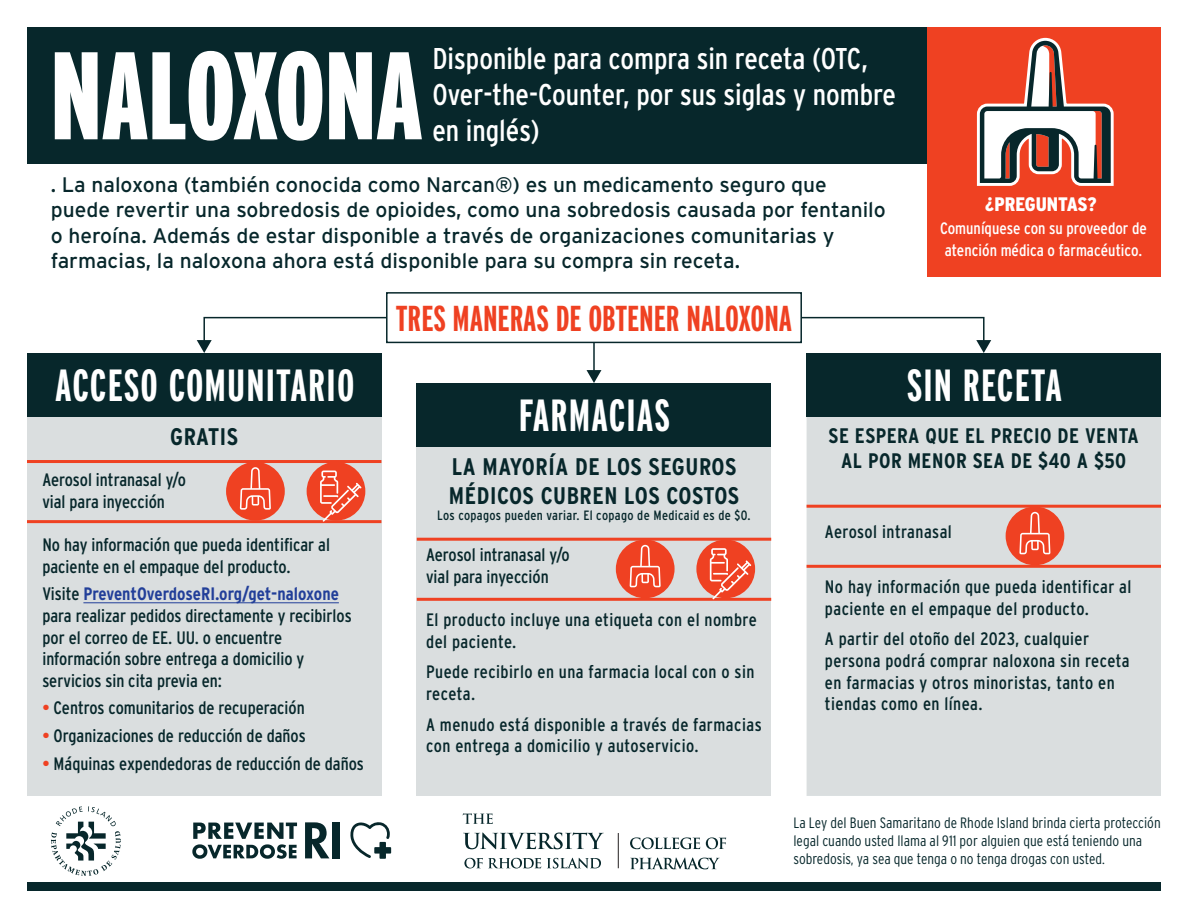
<style>
.page{position:relative;width:1188px;height:918px;background:#fff}
.page>*{position:absolute;margin:0;border:0;box-sizing:border-box;transform-origin:0 0}
.t1{font:900 124.35px "Interstate Compressed";color:#fff}
.t2{font:700 45px "Interstate Compressed";letter-spacing:.025em;color:#fff}
.t3{font:700 36px "Interstate Compressed";color:#ef4122}
.t4{font:30px/36px "Interstate Condensed";color:#fff}
.t5{font:700 24px/28.8px "Interstate Condensed";letter-spacing:.025em;color:#07272b}
.t6{font:21px/25.2px "Interstate";color:#07272b}
.t7{font:700 21px/25.2px "Interstate Condensed";letter-spacing:.025em;color:#07272b;text-align:center}
.t8{font:900 19.5px "Interstate Condensed";color:#fff}
.t9{font:18px/21.6px "Interstate Condensed";color:#07272b}
.t10{font:18px/21.6px "Interstate Condensed";letter-spacing:.025em;color:#07272b}
.t11{font:16.5px/22.5px "Interstate Condensed";color:#fff}
.t12{font:300 15px/18px "Interstate Condensed";color:#07272b}
.t13{font:13.5px "Interstate Condensed";letter-spacing:.025em;color:#07272b}
.s1{font-weight:700;color:#223f99}
.s2{color:#ef4122}
</style>
<div class="page">
<div style="left:27px;top:27px;width:1134px;height:137px;background:#07272b"></div>
<div style="left:927px;top:27px;width:234px;height:250px;background:#ef4122"></div>
<div style="left:27px;top:883px;width:1134px;height:8px;background:#07272b"></div>
<svg style="left:976px;top:37px;width:138px;height:149px"></svg>
<div style="left:27px;top:353px;width:354px;height:63px;background:#07272b"></div>
<div style="left:27px;top:416px;width:354px;height:380px;background:#dadedf"></div>
<div style="left:417px;top:446px;width:354px;height:350px;background:#dadedf"></div>
<div style="left:807px;top:416px;width:354px;height:380px;background:#dadedf"></div>
<div style="left:417px;top:383px;width:354px;height:63px;background:#07272b"></div>
<div style="left:807px;top:353px;width:354px;height:63px;background:#07272b"></div>
<hr style="left:83px;top:603px;width:256px;height:1px;background:#223f99">
<hr style="left:27px;top:460px;width:354px;height:3px;background:#ef4122">
<hr style="left:27px;top:520px;width:354px;height:3px;background:#ef4122">
<div style="left:226px;top:462px;width:59px;height:59px;background:#ef4122;border-radius:50%"></div>
<svg style="left:240px;top:467px;width:31px;height:43px"></svg>
<div style="left:307px;top:462px;width:58px;height:59px;background:#ef4122;border-radius:50%"></div>
<svg style="left:320px;top:471px;width:42px;height:51px"></svg>
<hr style="left:417px;top:538px;width:354px;height:3px;background:#ef4122">
<hr style="left:417px;top:598px;width:354px;height:3px;background:#ef4122">
<div style="left:616px;top:540px;width:59px;height:58px;background:#ef4122;border-radius:50%"></div>
<svg style="left:630px;top:545px;width:31px;height:42px"></svg>
<hr style="left:807px;top:505px;width:354px;height:3px;background:#ef4122">
<hr style="left:807px;top:565px;width:354px;height:3px;background:#ef4122">
<div style="left:1006px;top:507px;width:58px;height:58px;background:#ef4122;border-radius:50%"></div>
<svg style="left:1019px;top:512px;width:31px;height:42px"></svg>
<div style="left:696px;top:540px;width:59px;height:58px;background:#ef4122;border-radius:50%"></div>
<svg style="left:710px;top:548px;width:41px;height:51px"></svg>
<svg style="left:192px;top:823px;width:105px;height:36px"></svg>
<svg style="left:305px;top:822px;width:24px;height:36px"></svg>
<div style="left:333px;top:822px;width:7px;height:36px;background:#07272b"></div>
<svg style="left:350px;top:822px;width:41px;height:37px"></svg>
<svg style="left:463px;top:813px;width:30px;height:11px"></svg>
<svg style="left:463px;top:832px;width:141px;height:17px"></svg>
<svg style="left:464px;top:858px;width:77px;height:10px"></svg>
<svg style="left:547px;top:858px;width:54px;height:10px"></svg>
<hr style="left:618px;top:833px;width:1px;height:35px;background:#231f20">
<svg style="left:630px;top:837px;width:70px;height:12px"></svg>
<svg style="left:706px;top:837px;width:20px;height:12px"></svg>
<svg style="left:630px;top:857px;width:90px;height:12px"></svg>
<svg style="left:197px;top:316px;width:191px;height:37px"></svg>
<svg style="left:800px;top:316px;width:191px;height:37px"></svg>
<hr style="left:593px;top:342px;width:2px;height:30px;background:#07272b">
<svg style="left:587px;top:370px;width:14px;height:13px"></svg>
<div style="left:386px;top:292px;width:416px;height:51px;border:2px solid #07272b"></div>
<svg style="left:51px;top:806px;width:70px;height:70px"></svg>
<h1 class="t1" style="left:51px;top:27px;width:373px">NALOXONA</h1>
<h3 class="t4" style="left:432px;top:40px;width:465px">Disponible para compra sin receta (OTC,<br>Over-the-Counter, por sus siglas y nombre en inglés)</h3>
<p class="t6" style="left:51px;top:172px;width:837px">. La naloxona (también conocida como Narcan®) es un medicamento seguro que puede revertir una sobredosis de opioides, como una sobredosis causada por fentanilo o heroína. Además de estar disponible a través de organizaciones comunitarias y farmacias, la naloxona ahora está disponible para su compra sin receta.</p>
<h3 class="t3" style="left:396px;top:298px;width:398px">TRES MANERAS DE OBTENER NALOXONA</h3>
<p class="t8" style="left:985px;top:194px;width:113px">¿PREGUNTAS?</p>
<p class="t11" style="left:940px;top:217px;width:208px">Comuníquese con su proveedor de atención médica o farmacéutico.</p>
<h2 class="t2" style="left:55px;top:360px;width:301px">ACCESO COMUNITARIO</h2>
<h3 class="t5" style="left:170px;top:422px;width:69px">GRATIS</h3>
<p class="t9" style="left:42px;top:469px;width:145px">Aerosol intranasal y/o vial para inyección</p>
<p class="t9" style="left:42px;top:534px;width:289px">No hay información que pueda identificar al paciente en el empaque del producto.</p>
<p class="t9" style="left:42px;top:583px;width:311px">Visite <span class="s1">PreventOverdoseRI.org/get-naloxone </span>para realizar pedidos directamente y recibirlos por el correo de EE. UU. o encuentre información sobre entrega a domicilio y servicios sin cita previa en:</p>
<p class="t9" style="left:42px;top:697px;width:264px"><span class="s2">•</span> Centros comunitarios de recuperación</p>
<p class="t9" style="left:42px;top:725px;width:265px"><span class="s2">•</span> Organizaciones de reducción de daños</p>
<p class="t9" style="left:42px;top:752px;width:323px"><span class="s2">•</span> Máquinas expendedoras de reducción de daños</p>
<h2 class="t2" style="left:519px;top:390px;width:153px">FARMACIAS</h2>
<h3 class="t5" style="left:449px;top:452px;width:292px">LA MAYORÍA DE LOS SEGUROS<br>MÉDICOS CUBREN LOS COSTOS</h3>
<p class="t13" style="left:437px;top:508px;width:315px">Los copagos pueden variar. El copago de Medicaid es de $0.</p>
<p class="t9" style="left:426px;top:544px;width:145px">Aerosol intranasal y/o vial para inyección</p>
<p class="t10" style="left:426px;top:609px;width:332px">El producto incluye una etiqueta con el nombre del paciente.</p>
<p class="t10" style="left:426px;top:661px;width:330px">Puede recibirlo en una farmacia local con o sin receta.</p>
<p class="t10" style="left:426px;top:713px;width:337px">A menudo está disponible a través de farmacias con entrega a domicilio y autoservicio.</p>
<h2 class="t2" style="left:907px;top:360px;width:157px">SIN RECETA</h2>
<p class="t7" style="left:829px;top:423px;width:312px">SE ESPERA QUE EL PRECIO DE VENTA<br>AL POR MENOR SEA DE $40 A $50</p>
<p class="t10" style="left:825px;top:521px;width:128px">Aerosol intranasal</p>
<p class="t10" style="left:825px;top:576px;width:308px">No hay información que pueda identificar al paciente en el empaque del producto.</p>
<p class="t10" style="left:825px;top:628px;width:306px">A partir del otoño del 2023, cualquier persona podrá comprar naloxona sin receta en farmacias y otros minoristas, tanto en tiendas como en línea.</p>
<p class="t12" style="left:793px;top:814px;width:369px">La Ley del Buen Samaritano de Rhode Island brinda cierta protección legal cuando usted llama al 911 por alguien que está teniendo una sobredosis, ya sea que tenga o no tenga drogas con usted.</p>
</div>
